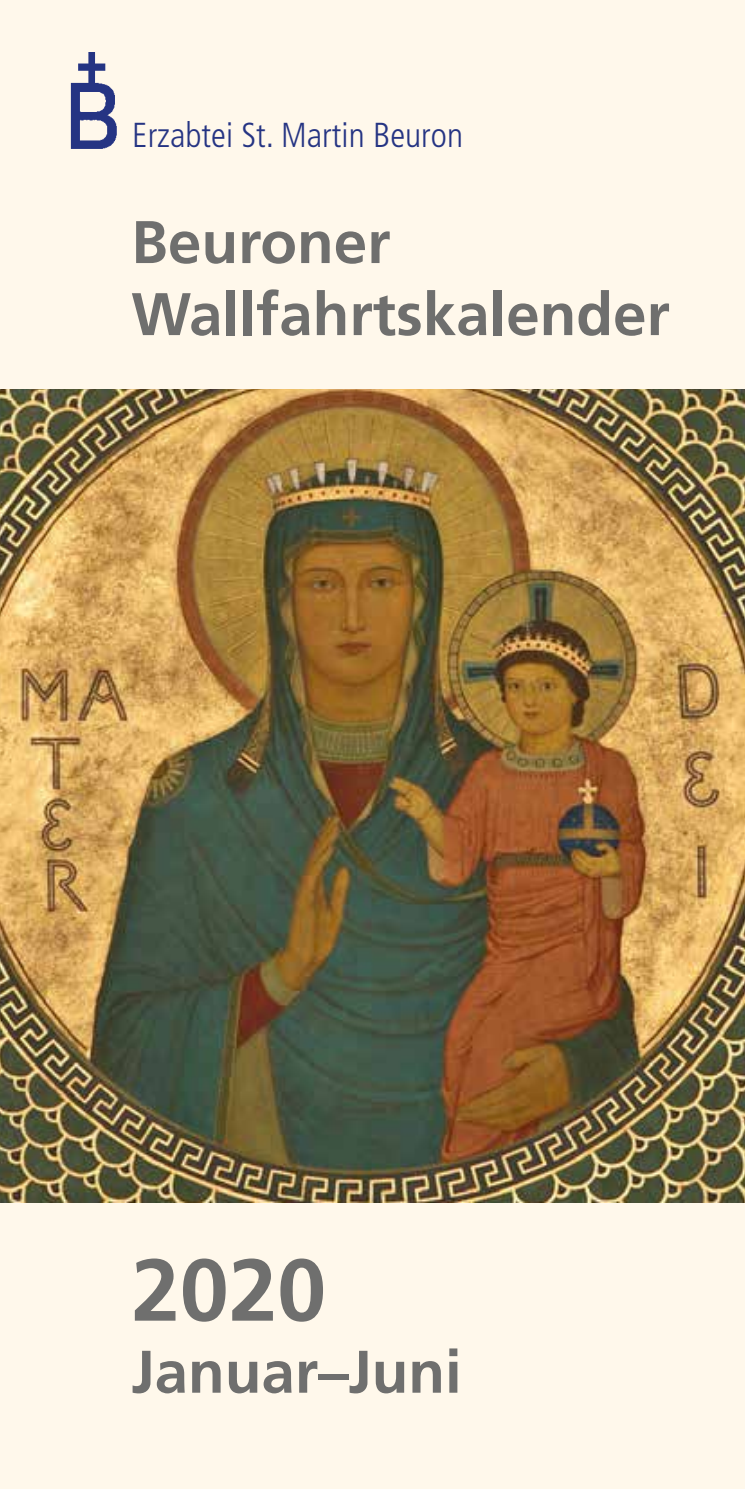
<style>
.page{position:relative;width:745px;height:1489px;background:#fff}
.page>*{position:absolute;margin:0;border:0;box-sizing:border-box;transform-origin:0 0}
.t1{font:700 87.5px "Frutiger LT";color:#6f6f6e}
.t2{font:700 60px/72px "Frutiger LT";color:#6f6f6e}
.t3{font:300 condensed 34.75px "Frutiger LT";color:#253483}
</style>
<div class="page">
<div style="left:0;top:0;width:744px;height:1488px;background:#fff8eb"></div>
<img style="left:0;top:390px;width:744px;height:812px">
<img style="left:70px;top:52px;width:47px;height:97px">
<p class="t3" style="left:132px;top:115px;width:332px">Erzabtei St. Martin Beuron</p>
<p class="t2" style="left:131px;top:206px;width:539px">Beuroner<br>Wallfahrtskalender</p>
<h1 class="t1" style="left:131px;top:1238px;width:196px">2020</h1>
<p class="t2" style="left:131px;top:1335px;width:332px">Januar–Juni</p>
</div>
